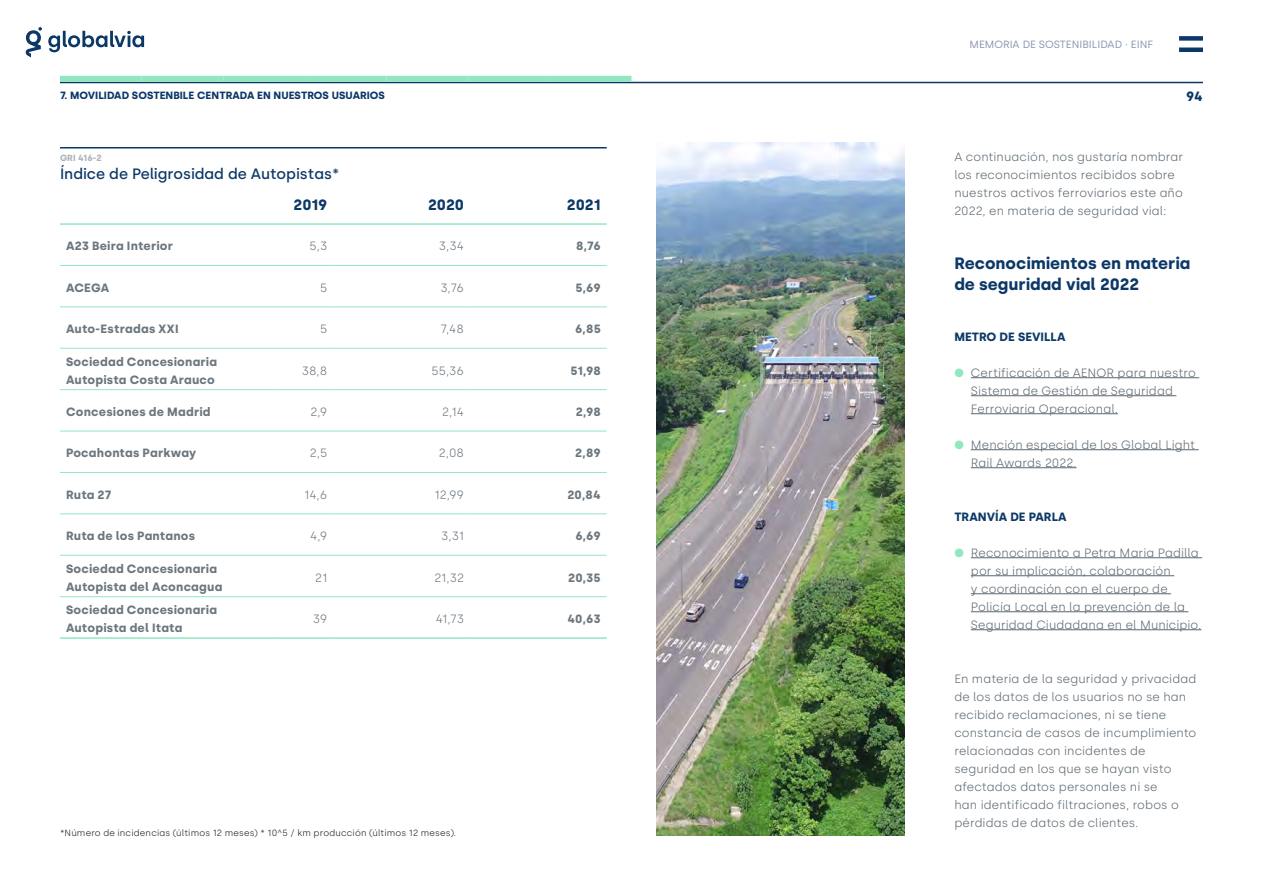
<style>
.page{position:relative;width:1263px;height:893px;background:#fff}
.page>*{position:absolute;margin:0;border:0;box-sizing:border-box;transform-origin:0 0}
.t1{font:700 16.5px/21px "Silka";color:#0c3867}
.t2{font:500 15px "Silka";color:#0c3867}
.t3{font:700 15px "Silka";color:#0c3867}
.t4{font:700 13.5px "Silka";color:#0c3867}
.t5{font:300 12px/18px "Silka";letter-spacing:.01em;color:#5b6770}
.t6{font:700 12px/18px "Silka";letter-spacing:.02em;color:#6b767e}
.t7{font:300 12px "Silka";letter-spacing:-.01em;color:#6b767e}
.t8{font:700 12px "Silka";color:#0c3867}
.t9{font:700 10.5px "Silka";color:#0c3867}
.t10{font:10.5px "Silka";color:#8895b0}
.t11{font:300 9px "Silka";letter-spacing:.02em;color:#1a1a1a}
.t12{font:700 9px "Silka";color:#adb3b8}
.s1{color:#91e8c0}
</style>
<div class="page">
<hr style="left:60px;top:82px;width:1143px;height:1px;background:#0c3867">
<hr style="left:1179px;top:48px;width:24px;height:4px;background:#0c3867">
<div style="left:1179px;top:36px;width:24px;height:5px;background:#0c3867"></div>
<div style="left:60px;top:76px;width:82px;height:6px;background:#91e8c0"></div>
<div style="left:387px;top:76px;width:81px;height:6px;background:#91e8c0"></div>
<div style="left:223px;top:76px;width:82px;height:6px;background:#91e8c0"></div>
<div style="left:550px;top:76px;width:81px;height:6px;background:#91e8c0"></div>
<div style="left:142px;top:76px;width:81px;height:6px;background:#91e8c0"></div>
<div style="left:468px;top:76px;width:82px;height:6px;background:#91e8c0"></div>
<div style="left:305px;top:76px;width:82px;height:6px;background:#91e8c0"></div>
<hr style="left:971px;top:377px;width:228px;height:1px;background:#5b6770">
<hr style="left:971px;top:395px;width:205px;height:1px;background:#5b6770">
<hr style="left:971px;top:413px;width:147px;height:1px;background:#5b6770">
<hr style="left:971px;top:449px;width:227px;height:1px;background:#5b6770">
<hr style="left:971px;top:467px;width:105px;height:1px;background:#5b6770">
<hr style="left:971px;top:557px;width:231px;height:1px;background:#5b6770">
<hr style="left:971px;top:575px;width:203px;height:1px;background:#5b6770">
<hr style="left:971px;top:593px;width:200px;height:1px;background:#5b6770">
<hr style="left:971px;top:611px;width:217px;height:1px;background:#5b6770">
<hr style="left:971px;top:629px;width:230px;height:1px;background:#5b6770">
<hr style="left:60px;top:147px;width:547px;height:2px;background:#0c3867">
<hr style="left:60px;top:223px;width:213px;height:2px;background:#91e8c0">
<hr style="left:273px;top:223px;width:60px;height:2px;background:#91e8c0">
<hr style="left:333px;top:223px;width:137px;height:2px;background:#91e8c0">
<hr style="left:470px;top:223px;width:137px;height:2px;background:#91e8c0">
<hr style="left:60px;top:637px;width:213px;height:2px;background:#91e8c0">
<hr style="left:273px;top:637px;width:60px;height:2px;background:#91e8c0">
<hr style="left:333px;top:637px;width:137px;height:2px;background:#91e8c0">
<hr style="left:470px;top:637px;width:137px;height:2px;background:#91e8c0">
<hr style="left:60px;top:265px;width:213px;height:1px;background:#91e8c0">
<hr style="left:273px;top:265px;width:60px;height:1px;background:#91e8c0">
<hr style="left:333px;top:265px;width:137px;height:1px;background:#91e8c0">
<hr style="left:470px;top:265px;width:137px;height:1px;background:#91e8c0">
<hr style="left:60px;top:307px;width:213px;height:1px;background:#91e8c0">
<hr style="left:273px;top:307px;width:60px;height:1px;background:#91e8c0">
<hr style="left:333px;top:307px;width:137px;height:1px;background:#91e8c0">
<hr style="left:470px;top:307px;width:137px;height:1px;background:#91e8c0">
<hr style="left:60px;top:348px;width:213px;height:1px;background:#91e8c0">
<hr style="left:273px;top:348px;width:60px;height:1px;background:#91e8c0">
<hr style="left:333px;top:348px;width:137px;height:1px;background:#91e8c0">
<hr style="left:470px;top:348px;width:137px;height:1px;background:#91e8c0">
<hr style="left:60px;top:389px;width:213px;height:1px;background:#91e8c0">
<hr style="left:273px;top:389px;width:60px;height:1px;background:#91e8c0">
<hr style="left:333px;top:389px;width:137px;height:1px;background:#91e8c0">
<hr style="left:470px;top:389px;width:137px;height:1px;background:#91e8c0">
<hr style="left:60px;top:431px;width:213px;height:1px;background:#91e8c0">
<hr style="left:273px;top:431px;width:60px;height:1px;background:#91e8c0">
<hr style="left:333px;top:431px;width:137px;height:1px;background:#91e8c0">
<hr style="left:470px;top:431px;width:137px;height:1px;background:#91e8c0">
<hr style="left:60px;top:472px;width:213px;height:1px;background:#91e8c0">
<hr style="left:273px;top:472px;width:60px;height:1px;background:#91e8c0">
<hr style="left:333px;top:472px;width:137px;height:1px;background:#91e8c0">
<hr style="left:470px;top:472px;width:137px;height:1px;background:#91e8c0">
<hr style="left:60px;top:514px;width:213px;height:1px;background:#91e8c0">
<hr style="left:273px;top:514px;width:60px;height:1px;background:#91e8c0">
<hr style="left:333px;top:514px;width:137px;height:1px;background:#91e8c0">
<hr style="left:470px;top:514px;width:137px;height:1px;background:#91e8c0">
<hr style="left:60px;top:555px;width:213px;height:1px;background:#91e8c0">
<hr style="left:273px;top:555px;width:60px;height:1px;background:#91e8c0">
<hr style="left:333px;top:555px;width:137px;height:1px;background:#91e8c0">
<hr style="left:470px;top:555px;width:137px;height:1px;background:#91e8c0">
<hr style="left:60px;top:596px;width:213px;height:1px;background:#91e8c0">
<hr style="left:273px;top:596px;width:60px;height:1px;background:#91e8c0">
<hr style="left:333px;top:596px;width:137px;height:1px;background:#91e8c0">
<hr style="left:470px;top:596px;width:137px;height:1px;background:#91e8c0">
<img style="left:656px;top:143px;width:249px;height:693px">
<svg style="left:48px;top:31px;width:96px;height:21px"></svg>
<svg style="left:26px;top:27px;width:16px;height:30px"></svg>
<p class="t10" style="left:969px;top:38px;width:185px">MEMORIA DE SOSTENIBILIDAD · EINF</p>
<p class="t9" style="left:60px;top:89px;width:326px">7. MOVILIDAD SOSTENBILE CENTRADA EN NUESTROS USUARIOS</p>
<p class="t4" style="left:1186px;top:89px;width:18px">94</p>
<p class="t12" style="left:60px;top:152px;width:43px">GRI 416-2</p>
<p class="t2" style="left:60px;top:164px;width:281px">Índice de Peligrosidad de Autopistas*</p>
<p class="t3" style="left:294px;top:196px;width:35px">2019</p>
<p class="t3" style="left:428px;top:196px;width:37px">2020</p>
<p class="t3" style="left:567px;top:196px;width:35px">2021</p>
<p class="t6" style="left:66px;top:237px;width:109px">A23 Beira Interior</p>
<p class="t7" style="left:310px;top:239px;width:19px">5,3</p>
<p class="t7" style="left:439px;top:239px;width:27px">3,34</p>
<p class="t6" style="left:576px;top:237px;width:26px">8,76</p>
<p class="t6" style="left:66px;top:279px;width:45px">ACEGA</p>
<p class="t7" style="left:320px;top:281px;width:9px">5</p>
<p class="t7" style="left:440px;top:281px;width:25px">3,76</p>
<p class="t6" style="left:575px;top:279px;width:27px">5,69</p>
<p class="t6" style="left:66px;top:320px;width:114px">Auto-Estradas XXI</p>
<p class="t7" style="left:320px;top:322px;width:9px">5</p>
<p class="t7" style="left:440px;top:322px;width:25px">7,48</p>
<p class="t6" style="left:575px;top:320px;width:27px">6,85</p>
<p class="t6" style="left:66px;top:352px;width:153px">Sociedad Concesionaria<br>Autopista Costa Arauco</p>
<p class="t7" style="left:302px;top:363px;width:27px">38,8</p>
<p class="t7" style="left:432px;top:363px;width:34px">55,36</p>
<p class="t6" style="left:570px;top:361px;width:32px">51,98</p>
<p class="t6" style="left:66px;top:403px;width:146px">Concesiones de Madrid</p>
<p class="t7" style="left:311px;top:405px;width:18px">2,9</p>
<p class="t7" style="left:442px;top:405px;width:23px">2,14</p>
<p class="t6" style="left:576px;top:403px;width:27px">2,98</p>
<p class="t6" style="left:66px;top:444px;width:132px">Pocahontas Parkway</p>
<p class="t7" style="left:310px;top:446px;width:19px">2,5</p>
<p class="t7" style="left:439px;top:446px;width:27px">2,08</p>
<p class="t6" style="left:575px;top:444px;width:27px">2,89</p>
<p class="t6" style="left:66px;top:486px;width:47px">Ruta 27</p>
<p class="t7" style="left:304px;top:488px;width:25px">14,6</p>
<p class="t7" style="left:434px;top:488px;width:31px">12,99</p>
<p class="t6" style="left:567px;top:486px;width:35px">20,84</p>
<p class="t6" style="left:66px;top:527px;width:131px">Ruta de los Pantanos</p>
<p class="t7" style="left:310px;top:529px;width:19px">4,9</p>
<p class="t7" style="left:441px;top:529px;width:24px">3,31</p>
<p class="t6" style="left:575px;top:527px;width:27px">6,69</p>
<p class="t6" style="left:66px;top:559px;width:158px">Sociedad Concesionaria<br>Autopista del Aconcagua</p>
<p class="t7" style="left:315px;top:570px;width:14px">21</p>
<p class="t7" style="left:434px;top:570px;width:31px">21,32</p>
<p class="t6" style="left:568px;top:568px;width:34px">20,35</p>
<p class="t6" style="left:66px;top:601px;width:153px">Sociedad Concesionaria<br>Autopista del Itata</p>
<p class="t7" style="left:313px;top:612px;width:16px">39</p>
<p class="t7" style="left:436px;top:612px;width:30px">41,73</p>
<p class="t6" style="left:568px;top:610px;width:35px">40,63</p>
<p class="t11" style="left:60px;top:827px;width:398px">*Número de incidencias (últimos 12 meses) * 10^5 / km producción (últimos 12 meses).</p>
<p class="t5" style="left:954px;top:147px;width:230px">A continuación, nos gustaría nombrar los reconocimientos recibidos sobre nuestros activos ferroviarios este año 2022, en materia de seguridad vial:</p>
<h1 class="t1" style="left:954px;top:252px;width:238px">Reconocimientos en materia de seguridad vial 2022</h1>
<p class="t8" style="left:954px;top:329px;width:113px">METRO DE SEVILLA</p>
<p class="t5" style="left:971px;top:363px;width:226px;text-indent:-16px"><span class="s1">●</span> Certificación de AENOR para nuestro<br>Sistema de Gestión de Seguridad<br>Ferroviaria Operacional.</p>
<p class="t5" style="left:971px;top:435px;width:226px;text-indent:-16px"><span class="s1">●</span> Mención especial de los Global Light<br>Rail Awards 2022.</p>
<p class="t8" style="left:954px;top:509px;width:114px">TRANVÍA DE PARLA</p>
<p class="t5" style="left:971px;top:543px;width:232px;text-indent:-16px"><span class="s1">●</span> Reconocimiento a Petra Maria Padilla por su implicación, colaboración<br>y coordinación con el cuerpo de Policía Local en la prevención de la Seguridad Ciudadana en el Municipio.</p>
<p class="t5" style="left:954px;top:669px;width:243px">En materia de la seguridad y privacidad de los datos de los usuarios no se han recibido reclamaciones, ni se tiene constancia de casos de incumplimiento relacionadas con incidentes de seguridad en los que se hayan visto afectados datos personales ni se<br>han identificado filtraciones, robos o pérdidas de datos de clientes.</p>
</div>
